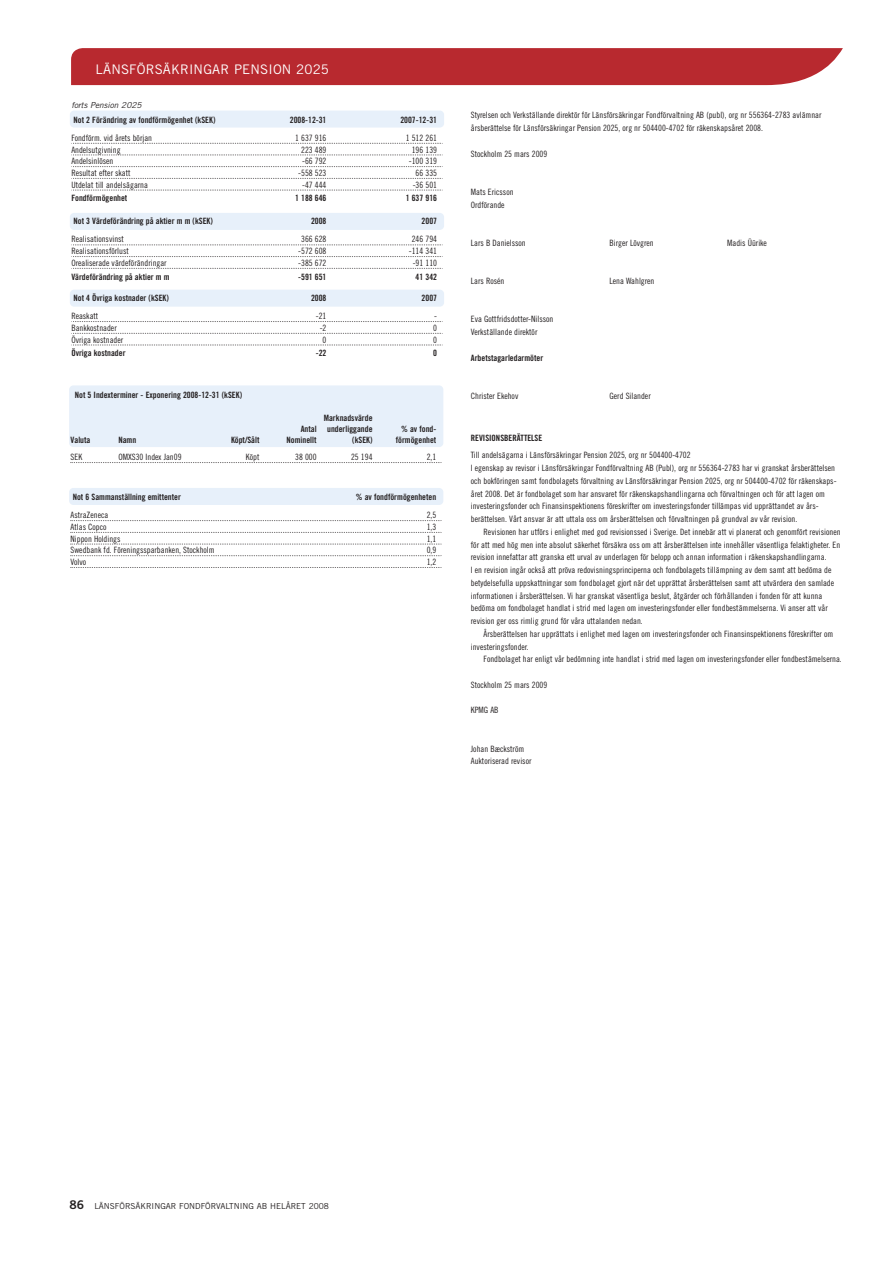
<style>
.page{position:relative;width:893px;height:1263px;background:#fff}
.page>*{position:absolute;margin:0;border:0;box-sizing:border-box;transform-origin:0 0}
.t1{font:13.2px "Trade Gothic";letter-spacing:.01em;color:#fff}
.t2{font:8.7px/12.8px "Trade Gothic Cond Eighteen";color:#231f20}
.t3{font:8.7px/10.8px "Trade Gothic Bold Cond Twenty";color:#231f20;text-align:right}
.t4{font:8.25px "Trade Gothic";color:#231f20}
.t5{font:italic 8.25px "Trade Gothic";color:#231f20}
.s1{font-family:"Trade Gothic Bold Two";font-size:12px}
</style>
<div class="page">
<div style="left:70px;top:111px;width:374px;height:17px;background:#e7f0fa;border-radius:4px"></div>
<div style="left:70px;top:213px;width:374px;height:17px;background:#e7f0fa;border-radius:4px"></div>
<div style="left:70px;top:290px;width:374px;height:17px;background:#e7f0fa;border-radius:4px"></div>
<svg style="left:71px;top:143px;width:372px;height:1px"></svg>
<svg style="left:71px;top:155px;width:372px;height:1px"></svg>
<svg style="left:71px;top:166px;width:372px;height:1px"></svg>
<svg style="left:71px;top:178px;width:372px;height:1px"></svg>
<svg style="left:71px;top:190px;width:372px;height:1px"></svg>
<svg style="left:71px;top:245px;width:372px;height:1px"></svg>
<svg style="left:71px;top:256px;width:372px;height:1px"></svg>
<svg style="left:71px;top:268px;width:372px;height:1px"></svg>
<svg style="left:71px;top:321px;width:372px;height:1px"></svg>
<svg style="left:71px;top:333px;width:372px;height:1px"></svg>
<svg style="left:71px;top:345px;width:372px;height:1px"></svg>
<div style="left:71px;top:48px;width:772px;height:37px;background:#b8292f"></div>
<div style="left:69px;top:385px;width:374px;height:62px;background:#e7f0fa;border-radius:4px"></div>
<svg style="left:71px;top:462px;width:371px;height:1px"></svg>
<div style="left:69px;top:488px;width:374px;height:17px;background:#e7f0fa;border-radius:4px"></div>
<svg style="left:71px;top:520px;width:371px;height:1px"></svg>
<svg style="left:71px;top:532px;width:371px;height:1px"></svg>
<svg style="left:71px;top:544px;width:371px;height:1px"></svg>
<svg style="left:71px;top:555px;width:371px;height:1px"></svg>
<svg style="left:71px;top:567px;width:371px;height:1px"></svg>
<h1 class="t1" style="left:96px;top:65px;width:235px">LÄNSFÖRSÄKRINGAR PENSION 2025</h1>
<p class="t5" style="left:71px;top:102px;width:73px">forts Pension 2025</p>
<p class="t3" style="left:73px;top:115px;width:143px">Not 2 Förändring av fondförmögenhet (kSEK)</p>
<p class="t3" style="left:290px;top:115px;width:38px">2008-12-31</p>
<p class="t3" style="left:400px;top:115px;width:38px">2007-12-31</p>
<p class="t2" style="left:71px;top:132px;width:82px">Fondförm. vid årets början</p>
<p class="t2" style="left:295px;top:132px;width:33px">1 637 916</p>
<p class="t2" style="left:406px;top:132px;width:33px">1 512 261</p>
<p class="t2" style="left:71px;top:144px;width:51px">Andelsutgivning</p>
<p class="t2" style="left:301px;top:144px;width:27px">223 489</p>
<p class="t2" style="left:412px;top:144px;width:27px">196 139</p>
<p class="t2" style="left:71px;top:155px;width:44px">Andelsinlösen</p>
<p class="t2" style="left:302px;top:155px;width:26px">-66 792</p>
<p class="t2" style="left:409px;top:155px;width:30px">-100 319</p>
<p class="t2" style="left:71px;top:167px;width:61px">Resultat efter skatt</p>
<p class="t2" style="left:298px;top:167px;width:30px">-558 523</p>
<p class="t2" style="left:416px;top:167px;width:23px">66 335</p>
<p class="t2" style="left:71px;top:179px;width:78px">Utdelat till andelsägarna</p>
<p class="t2" style="left:302px;top:179px;width:26px">-47 444</p>
<p class="t2" style="left:413px;top:179px;width:26px">-36 501</p>
<p class="t3" style="left:71px;top:194px;width:58px">Fondförmögenhet</p>
<p class="t3" style="left:295px;top:194px;width:33px">1 188 646</p>
<p class="t3" style="left:406px;top:194px;width:33px">1 637 916</p>
<p class="t3" style="left:73px;top:217px;width:141px">Not 3 Värdeförändring på aktier m m (kSEK)</p>
<p class="t3" style="left:311px;top:217px;width:17px">2008</p>
<p class="t3" style="left:422px;top:217px;width:17px">2007</p>
<p class="t2" style="left:71px;top:234px;width:54px">Realisationsvinst</p>
<p class="t2" style="left:301px;top:234px;width:27px">366 628</p>
<p class="t2" style="left:412px;top:234px;width:27px">246 794</p>
<p class="t2" style="left:71px;top:245px;width:59px">Realisationsförlust</p>
<p class="t2" style="left:298px;top:245px;width:30px">-572 608</p>
<p class="t2" style="left:409px;top:245px;width:30px">-114 341</p>
<p class="t2" style="left:71px;top:257px;width:97px">Orealiserade värdeförändringar</p>
<p class="t2" style="left:298px;top:257px;width:30px">-385 672</p>
<p class="t2" style="left:413px;top:257px;width:26px">-91 110</p>
<p class="t3" style="left:71px;top:272px;width:100px">Värdeförändring på aktier m m</p>
<p class="t3" style="left:298px;top:272px;width:30px">-591 651</p>
<p class="t3" style="left:416px;top:272px;width:23px">41 342</p>
<p class="t3" style="left:73px;top:293px;width:97px">Not 4 Övriga kostnader (kSEK)</p>
<p class="t3" style="left:311px;top:293px;width:17px">2008</p>
<p class="t3" style="left:422px;top:293px;width:17px">2007</p>
<p class="t2" style="left:71px;top:310px;width:29px">Reaskatt</p>
<p class="t2" style="left:316px;top:310px;width:12px">-21</p>
<p class="t2" style="left:434px;top:310px;width:4px">-</p>
<p class="t2" style="left:71px;top:322px;width:47px">Bankkostnader</p>
<p class="t2" style="left:320px;top:322px;width:8px">-2</p>
<p class="t2" style="left:433px;top:322px;width:5px">0</p>
<p class="t2" style="left:71px;top:334px;width:53px">Övriga kostnader</p>
<p class="t2" style="left:323px;top:334px;width:5px">0</p>
<p class="t2" style="left:433px;top:334px;width:5px">0</p>
<p class="t3" style="left:71px;top:349px;width:56px">Övriga kostnader</p>
<p class="t3" style="left:316px;top:349px;width:12px">-22</p>
<p class="t3" style="left:433px;top:349px;width:5px">0</p>
<p class="t3" style="left:75px;top:390px;width:169px">Not 5 Indexterminer - Exponering 2008-12-31 (kSEK)</p>
<p class="t3" style="left:301px;top:414px;width:73px">Marknadsvärde<br>Antal underliggande</p>
<p class="t3" style="left:401px;top:424px;width:37px">% av fond-</p>
<p class="t3" style="left:71px;top:435px;width:21px">Valuta</p>
<p class="t3" style="left:118px;top:435px;width:19px">Namn</p>
<p class="t3" style="left:231px;top:435px;width:30px">Köpt/Sålt</p>
<p class="t3" style="left:287px;top:435px;width:31px">Nominellt</p>
<p class="t3" style="left:352px;top:435px;width:22px">(kSEK)</p>
<p class="t3" style="left:396px;top:435px;width:42px">förmögenhet</p>
<p class="t2" style="left:71px;top:451px;width:13px">SEK</p>
<p class="t2" style="left:118px;top:451px;width:65px">OMXS30 Index Jan09</p>
<p class="t2" style="left:246px;top:451px;width:15px">Köpt</p>
<p class="t2" style="left:295px;top:451px;width:23px">38 000</p>
<p class="t2" style="left:351px;top:451px;width:23px">25 194</p>
<p class="t2" style="left:427px;top:451px;width:11px">2,1</p>
<p class="t3" style="left:73px;top:492px;width:110px">Not 6 Sammanställning emittenter</p>
<p class="t3" style="left:356px;top:492px;width:82px">% av fondförmögenheten</p>
<p class="t2" style="left:71px;top:509px;width:39px">AstraZeneca</p>
<p class="t2" style="left:427px;top:509px;width:11px">2,5</p>
<p class="t2" style="left:71px;top:521px;width:37px">Atlas Copco</p>
<p class="t2" style="left:427px;top:521px;width:11px">1,3</p>
<p class="t2" style="left:71px;top:533px;width:51px">Nippon Holdings</p>
<p class="t2" style="left:427px;top:533px;width:11px">1,1</p>
<p class="t2" style="left:71px;top:545px;width:146px">Swedbank fd. Föreningssparbanken, Stockholm</p>
<p class="t2" style="left:427px;top:545px;width:11px">0,9</p>
<p class="t2" style="left:71px;top:556px;width:17px">Volvo</p>
<p class="t2" style="left:427px;top:556px;width:11px">1,2</p>
<p class="t2" style="left:471px;top:110px;width:352px">Styrelsen och Verkställande direktör för Länsförsäkringar Fondförvaltning AB (publ), org nr 556364-2783 avlämnar årsberättelse för Länsför säk ringar Pension 2025, org nr 504400-4702 för räkenskapsåret 2008.</p>
<p class="t2" style="left:471px;top:148px;width:78px">Stockholm 25 mars 2009</p>
<p class="t2" style="left:471px;top:186px;width:44px">Mats Ericsson<br>Ordförande</p>
<p class="t2" style="left:471px;top:237px;width:56px">Lars B Danielsson</p>
<p class="t2" style="left:609px;top:237px;width:46px">Birger Lövgren</p>
<p class="t2" style="left:727px;top:237px;width:41px">Madis Üürike</p>
<p class="t2" style="left:471px;top:275px;width:35px">Lars Rosén</p>
<p class="t2" style="left:609px;top:275px;width:46px">Lena Wahlgren</p>
<p class="t2" style="left:471px;top:314px;width:84px">Eva Gottfridsdotter-Nilsson<br>Verkställande direktör</p>
<p class="t3" style="left:471px;top:353px;width:74px">Arbetstagarledarmöter</p>
<p class="t2" style="left:471px;top:390px;width:49px">Christer Ekehov</p>
<p class="t2" style="left:609px;top:390px;width:43px">Gerd Silander</p>
<p class="t3" style="left:471px;top:434px;width:73px">REVISIONSBERÄTTELSE</p>
<p class="t2" style="left:471px;top:450px;width:367px">Till andelsägarna i Länsför säk ringar Pension 2025, org nr 504400-4702<br>I egenskap av revisor i Länsförsäkringar Fondförvaltning AB (Publ), org nr 556364-2783 har vi granskat årsberättelsen och bokföringen samt fondbolagets förvaltning av Länsför säk ringar Pension 2025, org nr 504400-4702 för räkenskaps - året 2008. Det är fondbolaget som har ansvaret för räkenskapshandlingarna och förvaltningen och för att lagen om investeringsfonder och Finansinspektionens föreskrifter om investeringsfonder tillämpas vid upprättandet av års - berättelsen. Vårt ansvar är att uttala oss om årsberättelsen och förvaltningen på grundval av vår revision.</p>
<p class="t2" style="left:471px;top:526px;width:371px;text-indent:13px">Revisionen har utförs i enlighet med god revisionssed i Sverige. Det innebär att vi planerat och genomfört revisionen för att med hög men inte absolut säkerhet försäkra oss om att årsberättelsen inte innehåller väsentliga felaktigheter. En revision inne fattar att granska ett urval av underlagen för belopp och annan information i räkenskapshandlingarna.<br>I en revision ingår också att pröva redovisningsprinciperna och fondbolagets tillämpning av dem samt att bedöma de betydelsefulla uppskattningar som fondbolaget gjort när det upprättat årsberättelsen samt att utvärdera den samlade informationen i årsberättelsen. Vi har granskat väsentliga beslut, åtgärder och för hållanden i fonden för att kunna bedöma om fond bolaget handlat i strid med lagen om investeringsfonder eller fondbestämmelserna. Vi anser att vår revision ger oss rimlig grund för våra uttalanden nedan.</p>
<p class="t2" style="left:471px;top:628px;width:364px;text-indent:13px">Årsberättelsen har upprättats i enlighet med lagen om investeringsfonder och Finansinspektionens föreskrifter om investeringsfonder.</p>
<p class="t2" style="left:484px;top:654px;width:360px">Fondbolaget har enligt vår bedömning inte handlat i strid med lagen om investeringsfonder eller fondbestämelserna.</p>
<p class="t2" style="left:471px;top:679px;width:78px">Stockholm 25 mars 2009</p>
<p class="t2" style="left:471px;top:705px;width:29px">KPMG AB</p>
<p class="t2" style="left:471px;top:743px;width:62px">Johan Bæckström<br>Auktoriserad revisor</p>
<p class="t4" style="left:69px;top:1203px;width:261px"><span class="s1">86</span> LÄNSFÖRSÄKRINGAR FONDFÖRVALTNING AB HELÅRET 2008</p>
</div>
